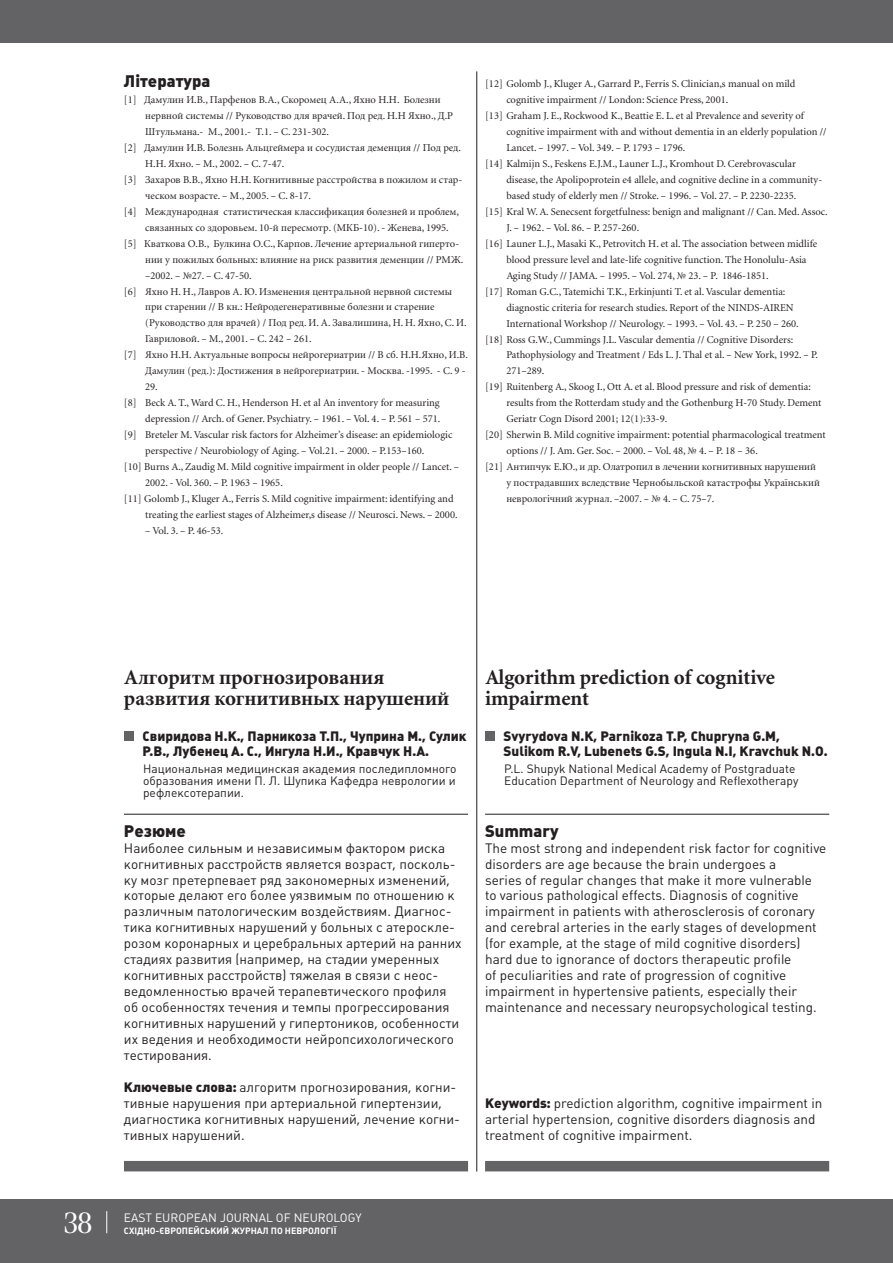
<style>
.page{position:relative;width:893px;height:1263px;background:#fff}
.page>*{position:absolute;margin:0;border:0;box-sizing:border-box;transform-origin:0 0}
.t1{font:30px "Simeiz";color:#fff}
.t2{font:700 21px/21px "Minion Cyr";letter-spacing:-.005em;color:#231f20}
.t3{font:900 16.5px "Plumb";color:#231f20}
.t4{font:13.5px/15.9px "Plumb";color:#231f20}
.t5{font:900 13.5px/15px "Plumb";color:#231f20}
.t6{font:12px/12px "Plumb";color:#231f20;text-align:justify}
.t7{font:12px "Plumb";color:#fff}
.t8{font:10.5px "Minion Cyr";color:#231f20}
.t9{font:700 9px "Plumb";color:#fff}
.s1{font-weight:900}
</style>
<div class="page">
<div style="left:0;top:1199px;width:893px;height:64px;background:#636366"></div>
<div style="left:0;top:0;width:893px;height:43px;background:#636366"></div>
<svg style="left:107px;top:1211px;width:1px;height:22px"></svg>
<hr style="left:476px;top:71px;width:1px;height:1100px;background:#231f20">
<hr style="left:124px;top:814px;width:344px;height:1px;background:#231f20">
<div style="left:124px;top:1161px;width:344px;height:10px;background:#636366"></div>
<div style="left:124px;top:731px;width:10px;height:10px;background:#636366"></div>
<hr style="left:485px;top:814px;width:344px;height:1px;background:#231f20">
<div style="left:485px;top:1161px;width:344px;height:10px;background:#636366"></div>
<div style="left:485px;top:731px;width:10px;height:10px;background:#636366"></div>
<h3 class="t3" style="left:124px;top:70px;width:88px">Література</h3>
<p class="t8" style="left:124px;top:93px;width:318px">[1] Дамулин И.В., Парфенов В.А., Скоромец А.А., Яхно Н.Н. Болезни</p>
<p class="t8" style="left:145px;top:109px;width:309px">нервной системы // Руководство для врачей. Под ред. Н.Н Яхно., Д.Р</p>
<p class="t8" style="left:145px;top:125px;width:185px">Штульмана.- М., 2001.- Т.1. – С. 231-302.</p>
<p class="t8" style="left:124px;top:141px;width:338px">[2] Дамулин И.В. Болезнь Альцгеймера и сосудистая деменция // Под ред.</p>
<p class="t8" style="left:145px;top:157px;width:141px">Н.Н. Яхно. – М., 2002. – С. 7-47.</p>
<p class="t8" style="left:124px;top:173px;width:340px">[3] Захаров В.В., Яхно Н.Н. Когнитивные расстройства в пожилом и стар-</p>
<p class="t8" style="left:145px;top:189px;width:167px">ческом возрасте. – М., 2005. – С. 8-17.</p>
<p class="t8" style="left:124px;top:205px;width:337px">[4] Международная статистическая классификация болезней и проблем,</p>
<p class="t8" style="left:145px;top:221px;width:305px">связанных со здоровьем. 10-й пересмотр. (МКБ-10). - Женева, 1995.</p>
<p class="t8" style="left:124px;top:237px;width:337px">[5] Кваткова О.В., Булкина О.С., Карпов. Лечение артериальной гиперто-</p>
<p class="t8" style="left:145px;top:253px;width:320px">нии у пожилых больных: влияние на риск развития деменции // РМЖ.</p>
<p class="t8" style="left:145px;top:269px;width:108px">–2002. – №27. – С. 47-50.</p>
<p class="t8" style="left:124px;top:285px;width:330px">[6] Яхно Н. Н., Лавров А. Ю. Изменения центральной нервной системы</p>
<p class="t8" style="left:145px;top:301px;width:291px">при старении // В кн.: Нейродегенеративные болезни и старение</p>
<p class="t8" style="left:145px;top:317px;width:323px">(Руководство для врачей) / Под ред. И. А. Завалишина, Н. Н. Яхно, С. И.</p>
<p class="t8" style="left:145px;top:333px;width:168px">Гавриловой. – М., 2001. – С. 242 – 261.</p>
<p class="t8" style="left:124px;top:349px;width:345px">[7] Яхно Н.Н. Актуальные вопросы нейрогериатрии // В сб. Н.Н.Яхно, И.В.</p>
<p class="t8" style="left:145px;top:365px;width:322px">Дамулин (ред.): Достижения в нейрогериатрии. - Москва. -1995. - С. 9 -</p>
<p class="t8" style="left:145px;top:381px;width:14px">29.</p>
<p class="t8" style="left:124px;top:397px;width:317px">[8] Beck A. T., Ward C. H., Henderson H. et al An inventory for measuring</p>
<p class="t8" style="left:145px;top:412px;width:297px">depression // Arch. of Gener. Psychiatry. – 1961. – Vol. 4. – P. 561 – 571.</p>
<p class="t8" style="left:124px;top:428px;width:330px">[9] Breteler M. Vascular risk factors for Alzheimer’s disease: an epidemiologic</p>
<p class="t8" style="left:145px;top:444px;width:281px">perspective / Neurobiology of Aging. – Vol.21. – 2000. – P.153–160.</p>
<p class="t8" style="left:124px;top:460px;width:337px">[10] Burns A., Zaudig M. Mild cognitive impairment in older people // Lancet. –</p>
<p class="t8" style="left:145px;top:476px;width:139px">2002. - Vol. 360. – P. 1963 – 1965.</p>
<p class="t8" style="left:124px;top:492px;width:331px">[11] Golomb J., Kluger A., Ferris S. Mild cognitive impairment: identifying and</p>
<p class="t8" style="left:145px;top:508px;width:314px">treating the earliest stages of Alzheimer,s disease // Neurosci. News. – 2000.</p>
<p class="t8" style="left:145px;top:524px;width:80px">– Vol. 3. – P. 46-53.</p>
<p class="t8" style="left:485px;top:78px;width:312px">[12] Golomb J., Kluger A., Garrard P., Ferris S. Clinician,s manual on mild</p>
<p class="t8" style="left:506px;top:94px;width:223px">cognitive impairment // London: Science Press, 2001.</p>
<p class="t8" style="left:485px;top:110px;width:320px">[13] Graham J. E., Rockwood K., Beattie E. L. et al Prevalence and severity of</p>
<p class="t8" style="left:506px;top:126px;width:322px">cognitive impairment with and without dementia in an elderly population //</p>
<p class="t8" style="left:506px;top:141px;width:180px">Lancet. – 1997. – Vol. 349. – P. 1793 – 1796.</p>
<p class="t8" style="left:485px;top:157px;width:312px">[14] Kalmijn S., Feskens E.J.M., Launer L.J., Kromhout D. Cerebrovascular</p>
<p class="t8" style="left:506px;top:173px;width:317px">disease, the Apolipoprotein e4 allele, and cognitive decline in a community-</p>
<p class="t8" style="left:506px;top:189px;width:292px">based study of elderly men // Stroke. – 1996. – Vol. 27. – P. 2230-2235.</p>
<p class="t8" style="left:485px;top:205px;width:344px">[15] Kral W. A. Senecsent forgetfulness: benign and malignant // Can. Med. Assoc.</p>
<p class="t8" style="left:506px;top:221px;width:134px">J. – 1962. – Vol. 86. – P. 257-260.</p>
<p class="t8" style="left:485px;top:237px;width:334px">[16] Launer L.J., Masaki K., Petrovitch H. et al. The association between midlife</p>
<p class="t8" style="left:506px;top:253px;width:302px">blood pressure level and late-life cognitive function. The Honolulu-Asia</p>
<p class="t8" style="left:506px;top:269px;width:264px">Aging Study // JAMA. – 1995. – Vol. 274, № 23. – Р. 1846-1851.</p>
<p class="t8" style="left:485px;top:285px;width:302px">[17] Roman G.C., Tatemichi T.K., Erkinjunti T. et al. Vascular dementia:</p>
<p class="t8" style="left:506px;top:301px;width:289px">diagnostic criteria for research studies. Report of the NINDS-AIREN</p>
<p class="t8" style="left:506px;top:317px;width:294px">International Workshop // Neurology. – 1993. – Vol. 43. – P. 250 – 260.</p>
<p class="t8" style="left:485px;top:333px;width:310px">[18] Ross G.W., Cummings J.L. Vascular dementia // Cognitive Disorders:</p>
<p class="t8" style="left:506px;top:349px;width:313px">Pathophysiology and Treatment / Eds L. J. Thal et al. – New York, 1992. – P.</p>
<p class="t8" style="left:506px;top:365px;width:40px">271–289.</p>
<p class="t8" style="left:485px;top:381px;width:327px">[19] Ruitenberg A., Skoog I., Ott A. et al. Blood pressure and risk of dementia:</p>
<p class="t8" style="left:506px;top:397px;width:317px">results from the Rotterdam study and the Gothenburg H-70 Study. Dement</p>
<p class="t8" style="left:506px;top:413px;width:162px">Geriatr Cogn Disord 2001; 12(1):33-9.</p>
<p class="t8" style="left:485px;top:429px;width:342px">[20] Sherwin B. Mild cognitive impairment: potential pharmacological treatment</p>
<p class="t8" style="left:506px;top:444px;width:253px">options // J. Am. Ger. Soc. – 2000. – Vol. 48, № 4. – P. 18 – 36.</p>
<p class="t8" style="left:485px;top:460px;width:332px">[21] Антипчук Е.Ю., и др. Олатропил в лечении когнитивных нарушений</p>
<p class="t8" style="left:506px;top:476px;width:315px">у пострадавших вследствие Чернобыльской катастрофы Український</p>
<p class="t8" style="left:506px;top:492px;width:209px">неврологічний журнал. –2007. – № 4. – С. 75–7.</p>
<h1 class="t1" style="left:64px;top:1208px;width:30px">38</h1>
<h2 class="t2" style="left:124px;top:667px;width:327px">Алгоритм прогнозирования развития когнитивных нарушений</h2>
<p class="t5" style="left:142px;top:728px;width:326px">Свиридова Н.К., Парникоза Т.П., Чуприна М., Сулик<br>Р.В., Лубенец А. С., Ингула Н.И., Кравчук Н.А.</p>
<p class="t6" style="left:143px;top:763px;width:315px">Национальная медицинская академия последипломного образования имени П. Л. Шупика Кафедра неврологии и рефлексотерапии.</p>
<h3 class="t3" style="left:124px;top:820px;width:64px">Резюме</h3>
<p class="t4" style="left:124px;top:840px;width:339px">Наиболее сильным и независимым фактором риска когнитивных расстройств является возраст, посколь&shy;ку мозг претерпевает ряд закономерных изменений, которые делают его более уязвимым по отношению к различным патологическим воздействиям. Диагнос&shy;тика когнитивных нарушений у больных с атероскле&shy;розом коронарных и церебральных артерий на ранних стадиях развития (например, на стадии умеренных когнитивных расстройств) тяжелая в связи с неос&shy;ведомленностью врачей терапевтического профиля об особенностях течения и темпы прогрессирования когнитивных нарушений у гипертоников, особенности их ведения и необходимости нейропсихологического тестирования.</p>
<p class="t4" style="left:124px;top:1079px;width:337px"><span class="s1">Ключевые слова:</span> алгоритм прогнозирования, когни&shy;тивные нарушения при артериальной гипертензии, диагностика когнитивных нарушений, лечение когни&shy;тивных нарушений.</p>
<h2 class="t2" style="left:485px;top:667px;width:291px">Algorithm prediction of cognitive impairment</h2>
<p class="t5" style="left:504px;top:728px;width:326px">Svyrydova N.K, Parnikoza T.P, Chupryna G.M,<br>Sulikom R.V, Lubenets G.S, Ingula N.I, Kravchuk N.O.</p>
<p class="t6" style="left:504px;top:763px;width:296px">P.L. Shupyk National Medical Academy of Postgraduate<br>Education Department of Neurology and Reflexotherapy</p>
<h3 class="t3" style="left:485px;top:820px;width:75px">Summary</h3>
<p class="t4" style="left:485px;top:840px;width:343px">The most strong and independent risk factor for cognitive disorders are age because the brain undergoes a<br>series of regular changes that make it more vulnerable to various pathological effects. Diagnosis of cognitive impairment in patients with atherosclerosis of coronary and cerebral arteries in the early stages of development (for example, at the stage of mild cognitive disorders) hard due to ignorance of doctors therapeutic profile<br>of peculiarities and rate of progression of cognitive impairment in hypertensive patients, especially their maintenance and necessary neuropsychological testing.</p>
<p class="t4" style="left:485px;top:1095px;width:339px"><span class="s1">Keywords:</span> prediction algorithm, cognitive impairment in arterial hypertension, cognitive disorders diagnosis and treatment of cognitive impairment.</p>
<p class="t7" style="left:124px;top:1210px;width:239px">EAST EUROPEAN JOURNAL OF NEUROLOGY</p>
<p class="t9" style="left:124px;top:1225px;width:214px">СХІДНО-ЄВРОПЕЙСЬКИЙ ЖУРНАЛ ПО НЕВРОЛОГІЇ</p>
</div>
